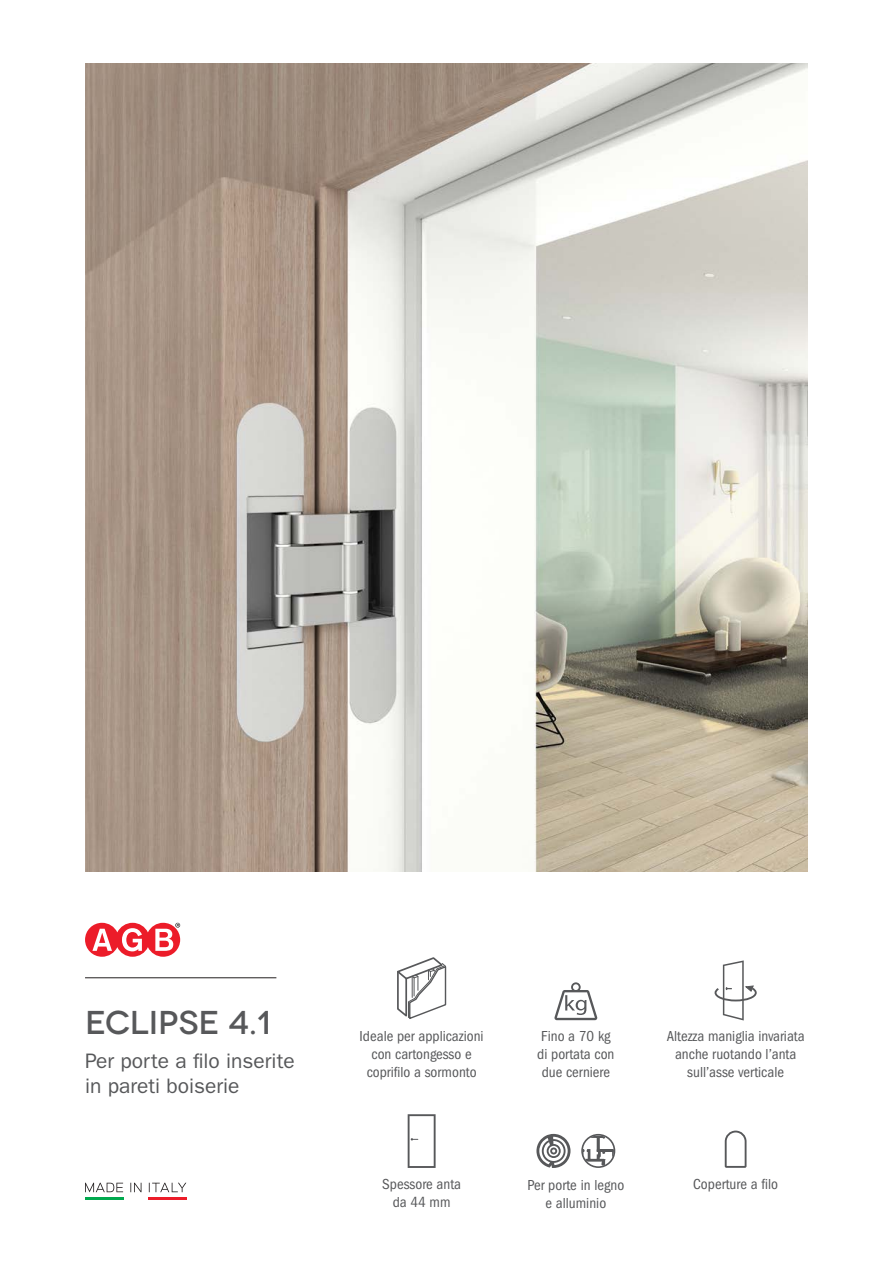
<style>
.page{position:relative;width:893px;height:1263px;background:#fff}
.page>*{position:absolute;margin:0;border:0;box-sizing:border-box;transform-origin:0 0}
.t1{font:500 33px "Novecentowide";color:#57585a}
.t2{font:21px/25.2px "ITC Franklin Gothic Std";color:#57585a}
.t3{font:condensed 15px/18px "ITC Franklin Gothic Std";color:#57585a;text-align:center}
</style>
<div class="page">
<svg style="left:85px;top:923px;width:95px;height:34px"></svg>
<hr style="left:85px;top:977px;width:191px;height:1px;background:#231f20">
<hr style="left:85px;top:1197px;width:38px;height:2px;background:#00a94e">
<hr style="left:148px;top:1197px;width:38px;height:2px;background:#ec1c29">
<svg style="left:85px;top:1183px;width:101px;height:9px"></svg>
<img style="left:85px;top:64px;width:723px;height:808px">
<svg style="left:554px;top:982px;width:43px;height:38px"></svg>
<svg style="left:397px;top:957px;width:50px;height:62px"></svg>
<svg style="left:714px;top:960px;width:43px;height:60px"></svg>
<svg style="left:408px;top:1114px;width:28px;height:54px"></svg>
<svg style="left:725px;top:1130px;width:22px;height:38px"></svg>
<svg style="left:584px;top:1135px;width:30px;height:31px"></svg>
<div style="left:581px;top:1134px;width:34px;height:34px;border:2px solid #57585a;border-radius:50%"></div>
<svg style="left:536px;top:1134px;width:35px;height:34px"></svg>
<h1 class="t1" style="left:85px;top:1003px;width:188px">ECLIPSE 4.1</h1>
<h2 class="t2" style="left:85px;top:1049px;width:211px">Per porte a filo inserite in pareti boiserie</h2>
<p class="t3" style="left:537px;top:1027px;width:79px;text-align:left">Fino a 70 kg di portata con due cerniere</p>
<p class="t3" style="left:360px;top:1027px;width:126px">Ideale per applicazioni con cartongesso e coprifilo a sormonto</p>
<p class="t3" style="left:667px;top:1027px;width:139px">Altezza maniglia invariata anche ruotando l’anta sull’asse verticale</p>
<p class="t3" style="left:382px;top:1175px;width:80px">Spessore anta da 44 mm</p>
<p class="t3" style="left:527px;top:1176px;width:98px">Per porte in legno e alluminio</p>
<p class="t3" style="left:693px;top:1175px;width:86px">Coperture a filo</p>
</div>
